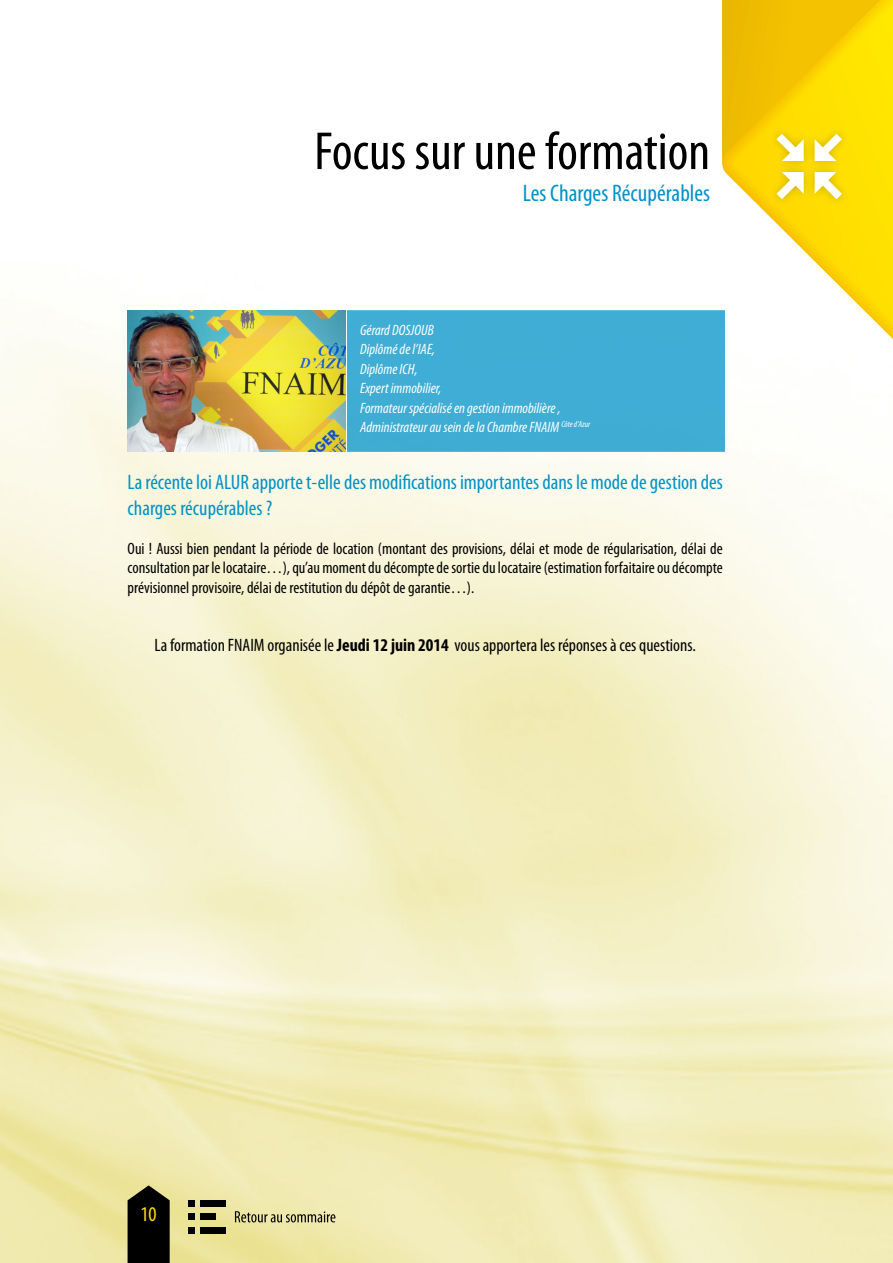
<style>
.page{position:relative;width:893px;height:1263px;background:#fff}
.page>*{position:absolute;margin:0;border:0;box-sizing:border-box;transform-origin:0 0}
.t1{font:condensed 54px "Myriad Pro";color:#000}
.t2{font:condensed 24px "Myriad Pro";color:#0092c8}
.t3{font:condensed 21px/25.2px "Myriad Pro";color:#0092c8}
.t4{font:condensed 21px "Myriad Pro";color:#ffdc01}
.t5{font:condensed 18px "Myriad Pro";color:#000}
.t6{font:condensed 16.5px/19.5px "Myriad Pro";color:#000;text-align:justify}
.t7{font:italic condensed 15px/19.5px "Myriad Pro";color:#fff}
.s1{font-weight:700}
</style>
<div class="page">
<img style="left:0;top:310px;width:893px;height:953px">
<img style="left:128px;top:310px;width:218px;height:142px">
<div style="left:347px;top:310px;width:378px;height:142px;background:#3fadd5"></div>
<svg style="left:128px;top:1185px;width:42px;height:78px;background:#191810"></svg>
<div style="left:201px;top:1213px;width:15px;height:7px;background:#000"></div>
<div style="left:201px;top:1227px;width:25px;height:6px;background:#000"></div>
<div style="left:201px;top:1200px;width:25px;height:7px;background:#000"></div>
<svg style="left:188px;top:1227px;width:6px;height:6px"></svg>
<div style="left:188px;top:1213px;width:6px;height:7px;background:#000"></div>
<div style="left:188px;top:1200px;width:6px;height:7px;background:#000"></div>
<svg style="left:235px;top:1211px;width:100px;height:11px"></svg>
<img style="left:723px;top:0;width:170px;height:394px">
<div style="left:768px;top:126px;width:82px;height:81px;background:#000;opacity:.2"></div>
<svg style="left:815px;top:172px;width:27px;height:27px"></svg>
<svg style="left:776px;top:172px;width:28px;height:27px"></svg>
<svg style="left:776px;top:134px;width:28px;height:27px"></svg>
<svg style="left:815px;top:134px;width:27px;height:27px"></svg>
<h1 class="t1" style="left:314px;top:119px;width:397px">Focus sur une formation</h1>
<h2 class="t2" style="left:523px;top:178px;width:189px">Les Charges Récupérables</h2>
<p class="t7" style="left:360px;top:320px;width:232px">Gérard DOSJOUB<br>Diplômé de l’IAE,<br>Diplôme ICH,<br>Expert immobilier,<br>Formateur spécialisé en gestion immobilière ,<br>Administrateur au sein de la Chambre FNAIM <sup>Côte</sup> <sup>d’Azur</sup></p>
<p class="t3" style="left:128px;top:470px;width:597px">La récente loi ALUR apporte t-elle des modifications importantes dans le mode de gestion des charges récupérables ?</p>
<p class="t6" style="left:128px;top:538px;width:597px">Oui ! Aussi bien pendant la période de location (montant des provisions, délai et mode de régularisation, délai de consultation par le locataire…), qu’au moment du décompte de sortie du locataire (estimation forfaitaire ou décompte prévisionnel provisoire, délai de restitution du dépôt de garantie…).</p>
<p class="t5" style="left:155px;top:634px;width:543px">La formation FNAIM organisée le <span class="s1">Jeudi 12 juin 2014</span> vous apportera les réponses à ces questions.</p>
<p class="t4" style="left:141px;top:1202px;width:18px">10</p>
</div>
